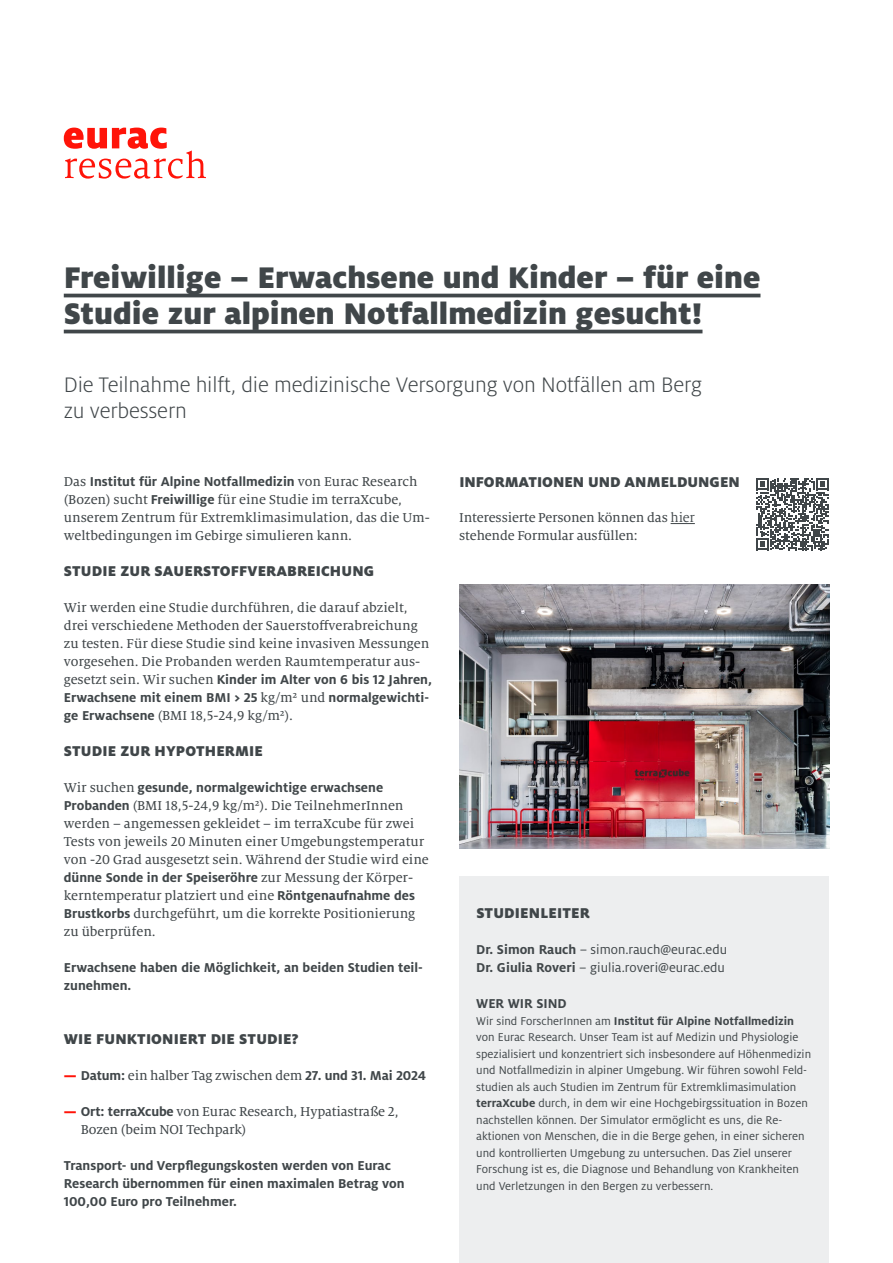
<style>
.page{position:relative;width:893px;height:1263px;background:#fff}
.page>*{position:absolute;margin:0;border:0;box-sizing:border-box;transform-origin:0 0}
.t1{font:900 33px/36px "Milo Pro";color:#404649}
.t2{font:300 23.25px/25.5px "Milo Pro";letter-spacing:-.005em;color:#404649}
.t3{font:900 15.75px "Milo Pro";letter-spacing:.01em;color:#404649}
.t4{font:14.25px/18px "Milo Serif Pro Text";color:#404649}
.t5{font:700 14.25px/18px "Milo Pro";color:#404649}
.t6{font:14.25px/18px "Milo Pro";color:#404649}
.t7{font:12.6px/16.5px "Milo Pro";color:#404649}
.s1{font-family:"Milo Serif Pro Text";font-weight:400}
.s2{font-family:"Milo Pro";font-weight:700}
.s3{font-family:"Milo Pro";font-weight:900;color:#ff1409}
.s4{font-family:"Milo Serif Pro"}
.s5{font-weight:700}
</style>
<div class="page">
<svg style="left:671px;top:523px;width:24px;height:1px"></svg>
<hr style="left:64px;top:294px;width:696px;height:3px;background:#404649">
<hr style="left:64px;top:330px;width:638px;height:3px;background:#404649">
<div style="left:459px;top:877px;width:370px;height:386px;background:#edeeef"></div>
<svg style="left:64px;top:128px;width:142px;height:51px"></svg>
<img style="left:459px;top:585px;width:370px;height:263px">
<svg style="left:756px;top:478px;width:72px;height:72px"></svg>
<h1 class="t1" style="left:64px;top:259px;width:698px">Freiwillige – Erwachsene und Kinder – für eine<br>Studie zur alpinen Notfallmedizin gesucht!</h1>
<h2 class="t2" style="left:64px;top:372px;width:640px">Die Teilnahme hilft, die medizinische Versorgung von Notfällen am Berg zu verbessern</h2>
<p class="t5" style="left:64px;top:472px;width:355px"><span class="s1">Das</span> Institut für Alpine Notfallmedizin <span class="s1">von Eurac Research</span></p>
<p class="t4" style="left:64px;top:491px;width:367px">(Bozen) sucht <span class="s2">Freiwillige</span> für eine Studie im terraXcube, unserem Zentrum für Extremklimasimulation, das die Um&shy;weltbedingungen im Gebirge simulieren kann.</p>
<p class="t3" style="left:64px;top:562px;width:312px">STUDIE ZUR SAUERSTOFFVERABREICHUNG</p>
<p class="t4" style="left:64px;top:599px;width:367px">Wir werden eine Studie durchführen, die darauf abzielt, drei verschiedene Methoden der Sauerstoffverabreichung zu testen. Für diese Studie sind keine invasiven Messungen vorgesehen. Die Probanden werden Raumtemperatur aus-</p>
<p class="t5" style="left:64px;top:670px;width:370px"><span class="s1">gesetzt sein. Wir suchen</span> Kinder im Alter von 6 bis 12 Jahren,<br>Erwachsene mit einem BMI &gt; 25 <span class="s1">kg/m2 und</span> normalgewichti-</p>
<p class="t4" style="left:64px;top:707px;width:231px"><span class="s2">ge Erwachsene</span> (BMI 18,5-24,9 kg/m2).</p>
<p class="t3" style="left:64px;top:742px;width:201px">STUDIE ZUR HYPOTHERMIE</p>
<p class="t5" style="left:64px;top:778px;width:321px"><span class="s1">Wir suchen</span> gesunde, normalgewichtige erwachsene</p>
<p class="t4" style="left:64px;top:797px;width:367px"><span class="s2">Probanden</span> (BMI 18,5-24,9 kg/m2). Die TeilnehmerInnen werden – angemessen gekleidet – im terraXcube für zwei Tests von jeweils 20 Minuten einer Umgebungstemperatur von -20 Grad ausgesetzt sein. Während der Studie wird eine</p>
<p class="t5" style="left:64px;top:868px;width:351px">dünne Sonde in der Speiseröhre <span class="s1">zur Messung der Körper-</span></p>
<p class="t4" style="left:64px;top:887px;width:353px;text-align:justify">kerntemperatur platziert und eine <span class="s2">Röntgenaufnahme des Brustkorbs</span> durchgeführt, um die korrekte Positionierung zu überprüfen.</p>
<p class="t5" style="left:64px;top:958px;width:361px">Erwachsene haben die Möglichkeit, an beiden Studien teil&shy;zunehmen.</p>
<p class="t3" style="left:64px;top:1030px;width:236px">WIE FUNKTIONIERT DIE STUDIE?</p>
<p class="t4" style="left:64px;top:1067px;width:364px"><span class="s3">—</span> <span class="s2">Datum:</span> ein halber Tag zwischen dem <span class="s2">27. und 31. Mai 2024</span></p>
<p class="t4" style="left:81px;top:1103px;width:319px;text-indent:-17px"><span class="s3">—</span> <span class="s2">Ort: terraXcube</span> von Eurac Research, Hypatiastraße 2,<br>Bozen (beim NOI Techpark)</p>
<p class="t5" style="left:64px;top:1156px;width:342px">Transport- und Verpflegungskosten werden von Eurac<br>Research übernommen für einen maximalen Betrag von<br>100,00 Euro pro Teilnehmer.</p>
<p class="t3" style="left:459px;top:472px;width:282px">INFORMATIONEN UND ANMELDUNGEN</p>
<p class="t4" style="left:459px;top:509px;width:237px">Interessierte Personen können das <span class="s4">hier </span>stehende Formular ausfüllen:</p>
<p class="t3" style="left:476px;top:904px;width:115px">STUDIENLEITER</p>
<p class="t6" style="left:476px;top:941px;width:252px"><span class="s5">Dr. Simon Rauch</span> – simon.rauch@eurac.edu<br><span class="s5">Dr. Giulia Roveri</span> – giulia.roveri@eurac.edu</p>
<p class="t5" style="left:476px;top:994px;width:92px">WER WIR SIND</p>
<p class="t7" style="left:476px;top:1012px;width:336px">Wir sind ForscherInnen am <span class="s5">Institut für Alpine Notfallmedizin </span>von Eurac Research. Unser Team ist auf Medizin und Physiologie spezialisiert und konzentriert sich insbesondere auf Höhenmedizin und Notfallmedizin in alpiner Umgebung. Wir führen sowohl Feld&shy;studien als auch Studien im Zentrum für Extremklimasimulation <span class="s5">terraXcube</span> durch, in dem wir eine Hochgebirgssituation in Bozen nachstellen können. Der Simulator ermöglicht es uns, die Re&shy;aktionen von Menschen, die in die Berge gehen, in einer sicheren und kontrollierten Umgebung zu untersuchen. Das Ziel unserer Forschung ist es, die Diagnose und Behandlung von Krankheiten und Verletzungen in den Bergen zu verbessern.</p>
</div>
